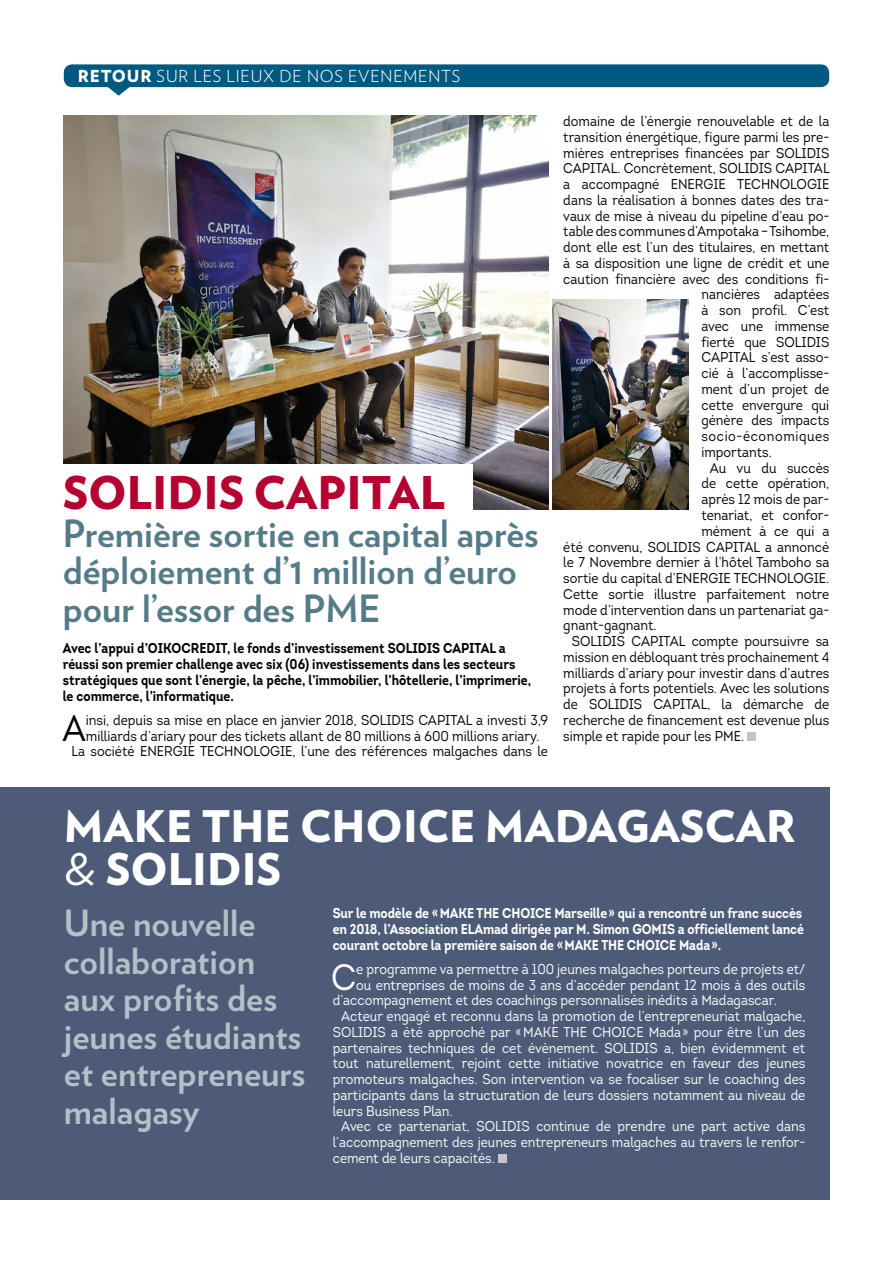
<style>
.page{position:relative;width:893px;height:1263px;background:#fff}
.page>*{position:absolute;margin:0;border:0;box-sizing:border-box;transform-origin:0 0}
.t1{font:900 45px "Verlag";color:#b50230}
.t2{font:900 43.5px/43.5px "Verlag";color:#fff}
.t3{font:700 37.5px/37.5px "Verlag";color:#547c88}
.t4{font:36.75px "Intro";color:#fff;scale:.9 1}
.t5{font:36.75px "Intro";color:#000;scale:.9 1}
.t6{font:700 36px/37.5px "Verlag";color:#b1c1c8}
.t7{font:300 16.5px "Verlag";letter-spacing:.05em;color:#fff}
.t8{font:14.25px "Intro";color:#000;scale:.9 1}
.t9{font:14.25px "Intro";color:#fff;scale:.9 1}
.t10{font:700 14.25px/15.8px "Intro";color:#000;scale:.87 1}
.t11{font:700 14.25px/15.8px "Intro";letter-spacing:-.01em;color:#fff;scale:.87 1}
.t12{font:14.25px "Intro";letter-spacing:.045em;color:#000;scale:.9 1}
.s1{font-weight:900}
.s2{font-weight:400}
</style>
<div class="page">
<div style="left:747px;top:732px;width:9px;height:8px;background:#c3c5c8"></div>
<div style="left:0;top:787px;width:829px;height:413px;background:#4e5b78"></div>
<div style="left:64px;top:64px;width:765px;height:23px;background:#005981;border-radius:9px"></div>
<svg style="left:107px;top:87px;width:24px;height:9px"></svg>
<div style="left:498px;top:1154px;width:9px;height:9px;background:#c3c5c8"></div>
<img style="left:64px;top:116px;width:484px;height:393px">
<img style="left:552px;top:299px;width:137px;height:210px">
<div style="left:51px;top:464px;width:422px;height:59px;background:#fff"></div>
<p class="t7" style="left:78px;top:64px;width:384px"><span class="s1">RETOUR</span> SUR LES LIEUX DE NOS EVEN EMENTS</p>
<h1 class="t1" style="left:63px;top:456px;width:384px">SOLI DIS CAPITAL</h1>
<h3 class="t3" style="left:63px;top:513px;width:477px">Première sortie en capital après déploiement d’1 million d’euro pour l’essor des PME</h3>
<p class="t10" style="left:63px;top:640px;width:540px">Avec l’appui d’OIKOCREDIT, le fonds d’investissement SOLIDIS CAPITAL a réussi son premier challenge avec six (06) investissements dans les secteurs stratégiques que sont l’énergie, la pêche, l’immobilier, l’hôtellerie, l’imprimerie, le commerce, l’informatique.</p>
<h3 class="t5" style="left:63px;top:705px;width:27px">A</h3>
<p class="t8" style="left:86px;top:711px;width:515px">insi, depuis sa mise en place en janvier 2018, SOLIDIS CAPITAL a investi 3,9</p>
<p class="t8" style="left:86px;top:727px;width:506px">milliards d’ariary pour des tickets allant de 80 millions à 600 millions ariary.</p>
<p class="t8" style="left:71px;top:743px;width:531px">La société ENERGIE TECHNOLOGIE, l’une des références malgaches dans le</p>
<p class="t8" style="left:563px;top:113px;width:297px">domaine de l’énergie renouvelable et de la</p>
<p class="t8" style="left:563px;top:128px;width:297px">transition énergétique, figure parmi les pre-</p>
<p class="t8" style="left:563px;top:144px;width:297px">mières entreprises financées par SOLIDIS</p>
<p class="t8" style="left:563px;top:160px;width:297px">CAPITAL. Concrètement, SOLIDIS CAPITAL</p>
<p class="t8" style="left:563px;top:176px;width:297px">a accompagné ENERGIE TECHNOLOGIE</p>
<p class="t8" style="left:563px;top:191px;width:297px">dans la réalisation à bonnes dates des tra-</p>
<p class="t8" style="left:563px;top:207px;width:297px">vaux de mise à niveau du pipeline d’eau po-</p>
<p class="t8" style="left:563px;top:223px;width:297px">table des communes d’Ampotaka – Tsihombe,</p>
<p class="t8" style="left:563px;top:239px;width:297px">dont elle est l’un des titulaires, en mettant</p>
<p class="t8" style="left:563px;top:254px;width:297px">à sa disposition une ligne de crédit et une</p>
<p class="t8" style="left:563px;top:270px;width:297px">caution financière avec des conditions fi-</p>
<p class="t8" style="left:701px;top:286px;width:144px">nancières adaptées</p>
<p class="t8" style="left:701px;top:302px;width:144px">à son profil. C’est</p>
<p class="t8" style="left:701px;top:317px;width:144px">avec une immense</p>
<p class="t8" style="left:701px;top:333px;width:144px">fierté que SOLIDIS</p>
<p class="t8" style="left:701px;top:349px;width:144px">CAPITAL s’est asso-</p>
<p class="t8" style="left:701px;top:365px;width:144px">cié à l’accomplisse-</p>
<p class="t8" style="left:701px;top:380px;width:144px">ment d’un projet de</p>
<p class="t8" style="left:701px;top:396px;width:144px">cette envergure qui</p>
<p class="t8" style="left:701px;top:412px;width:144px">génère des impacts</p>
<p class="t12" style="left:701px;top:428px;width:144px">socio-économiques</p>
<p class="t8" style="left:701px;top:443px;width:80px">importants.</p>
<p class="t8" style="left:710px;top:459px;width:134px">Au vu du succès</p>
<p class="t8" style="left:701px;top:475px;width:144px">de cette opération,</p>
<p class="t8" style="left:701px;top:491px;width:144px">après 12 mois de par-</p>
<p class="t8" style="left:701px;top:506px;width:144px">tenariat, et confor-</p>
<p class="t8" style="left:701px;top:522px;width:144px">mément à ce qui a</p>
<p class="t8" style="left:563px;top:538px;width:297px">été convenu, SOLIDIS CAPITAL a annoncé</p>
<p class="t8" style="left:563px;top:554px;width:297px">le 7 Novembre dernier à l’hôtel Tamboho sa</p>
<p class="t8" style="left:563px;top:569px;width:297px">sortie du capital d’ENERGIE TECHNOLOGIE.</p>
<p class="t8" style="left:563px;top:585px;width:297px">Cette sortie illustre parfaitement notre</p>
<p class="t8" style="left:563px;top:601px;width:297px">mode d’intervention dans un partenariat ga-</p>
<p class="t8" style="left:563px;top:617px;width:105px">gnant-gagnant.</p>
<p class="t8" style="left:572px;top:632px;width:288px">SOLIDIS CAPITAL compte poursuivre sa</p>
<p class="t8" style="left:563px;top:648px;width:297px">mission en débloquant très prochainement 4</p>
<p class="t8" style="left:563px;top:664px;width:297px">milliards d’ariary pour investir dans d’autres</p>
<p class="t8" style="left:563px;top:680px;width:297px">projets à forts potentiels. Avec les solutions</p>
<p class="t8" style="left:563px;top:695px;width:297px">de SOLIDIS CAPITAL, la démarche de</p>
<p class="t8" style="left:563px;top:711px;width:297px">recherche de financement est devenue plus</p>
<p class="t8" style="left:563px;top:727px;width:202px">simple et rapide pour les PME.</p>
<h2 class="t2" style="left:64px;top:802px;width:733px">MAKE THE CHOI CE MADAGASCAR <span class="s2">&amp;</span> SOLIDIS</h2>
<h3 class="t6" style="left:64px;top:902px;width:243px">Une nouvelle collaboration aux profits des jeunes étudiants et entrepreneurs malagasy</h3>
<p class="t11" style="left:333px;top:905px;width:543px">Sur le modèle de «MAKE THE CHOICE Marseille» qui a rencontré un franc succès en 2018, l’Association ELAmad dirigée par M. Simon GOMIS a officiellement lancé courant octobre la première saison de «MAKE THE CHOICE Mada».</p>
<h3 class="t4" style="left:331px;top:954px;width:30px">C</h3>
<p class="t9" style="left:356px;top:960px;width:500px">e programme va permettre à 100 jeunes malgaches porteurs de projets et/</p>
<p class="t9" style="left:356px;top:976px;width:500px">ou entreprises de moins de 3 ans d’accéder pendant 12 mois à des outils</p>
<p class="t9" style="left:333px;top:992px;width:495px">d’accompagnement et des coachings personnalisés inédits à Madagascar.</p>
<p class="t9" style="left:341px;top:1007px;width:517px">Acteur engagé et reconnu dans la promotion de l’entrepreneuriat malgache,</p>
<p class="t9" style="left:333px;top:1023px;width:527px">SOLIDIS a été approché par «MAKE THE CHOICE Mada» pour être l’un des</p>
<p class="t9" style="left:333px;top:1039px;width:527px">partenaires techniques de cet évènement. SOLIDIS a, bien évidemment et</p>
<p class="t9" style="left:333px;top:1055px;width:527px">tout naturellement, rejoint cette initiative novatrice en faveur des jeunes</p>
<p class="t9" style="left:333px;top:1070px;width:527px">promoteurs malgaches. Son intervention va se focaliser sur le coaching des</p>
<p class="t9" style="left:333px;top:1086px;width:527px">participants dans la structuration de leurs dossiers notamment au niveau de</p>
<p class="t9" style="left:333px;top:1102px;width:135px">leurs Business Plan.</p>
<p class="t9" style="left:341px;top:1117px;width:517px">Avec ce partenariat, SOLIDIS continue de prendre une part active dans</p>
<p class="t9" style="left:333px;top:1133px;width:527px">l’accompagnement des jeunes entrepreneurs malgaches au travers le renfor-</p>
<p class="t9" style="left:333px;top:1149px;width:182px">cement de leurs capacités.</p>
</div>
